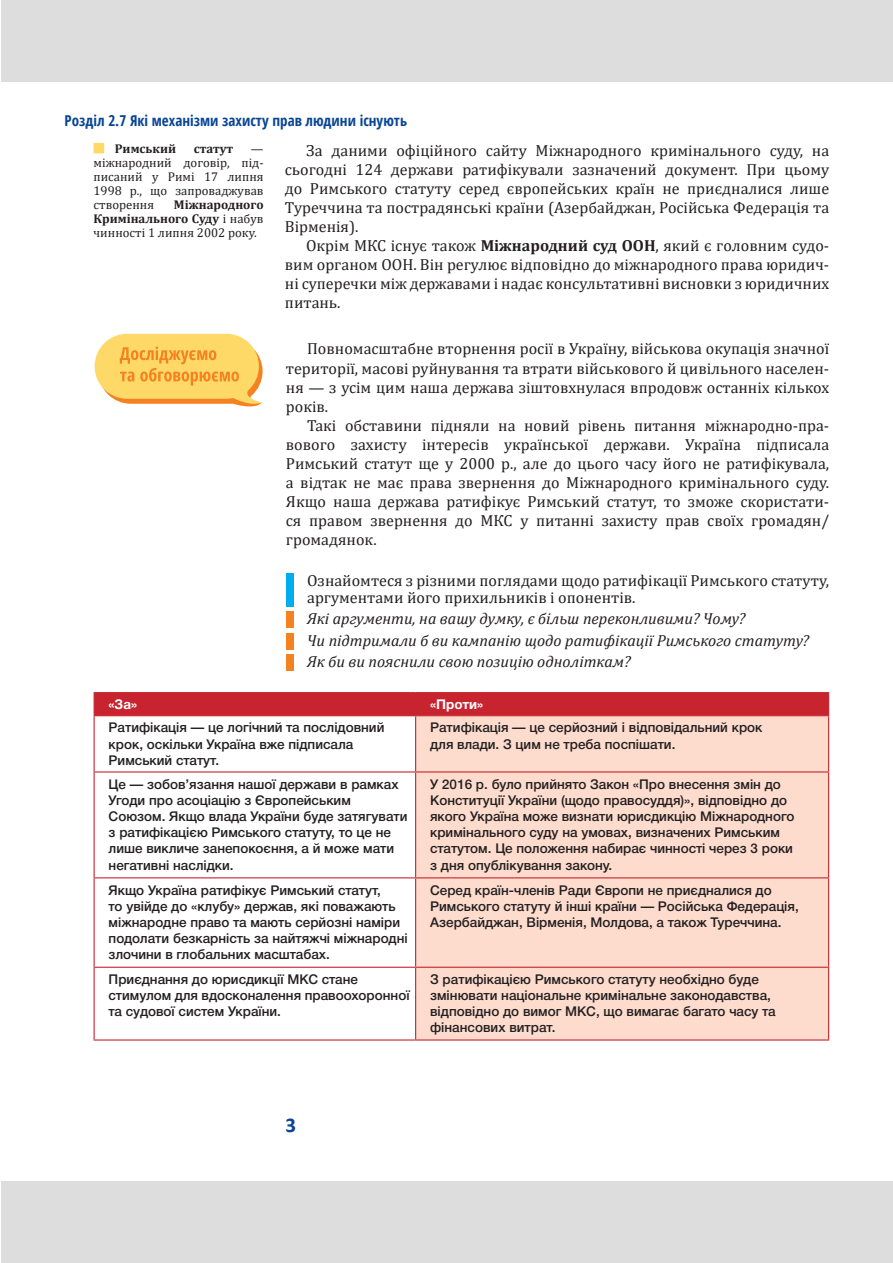
<style>
.page{position:relative;width:893px;height:1263px;background:#fff}
.page>*{position:absolute;margin:0;border:0;box-sizing:border-box;transform-origin:0 0}
.t1{font:700 21px "Calibri";color:#094594}
.БОДІ_в_ТАБЛ{font:16.05px/19px "Cambria";color:#231f20;text-align:justify}
.Body_text{font:16.05px/19px "Cambria";color:#231f20;text-align:justify}
.питання_в_табл_2{font:italic 16.05px "Cambria";color:#231f20}
.завдання_в_табл{font:16.05px/17.2px "Cambria";color:#231f20}
.t2{font:700 condensed 15px "Open Sans";color:#094594}
.Термін_в_таблиці{font:13.5px/16.2px "Helvetica 6 Medium";color:#231f20}
.Термін_в_таблиці-2{font:13.5px "Helvetica 7 Bold";color:#fff}
.Т_Е_Р_М_І_Н_на_П_О_Л{font:12.75px/14px "Cambria";color:#231f20;text-align:justify}
.Т_Е_Р_М_І_Н_на_П_О_Л-2{font:700 12.75px/14px "Cambria";color:#231f20;text-align:justify}
.s1{font-weight:400}
.s2{font-weight:700}
</style>
<div class="page">
<div style="left:1px;top:0;width:892px;height:82px;background:#ddddde"></div>
<div style="left:1px;top:1181px;width:892px;height:81px;background:#ddddde"></div>
<div style="left:286px;top:573px;width:7px;height:33px;background:#00aeef"></div>
<div style="left:286px;top:612px;width:7px;height:16px;background:#f58220"></div>
<div style="left:286px;top:633px;width:7px;height:16px;background:#f58220"></div>
<div style="left:286px;top:655px;width:7px;height:16px;background:#f58220"></div>
<div style="left:416px;top:716px;width:412px;height:323px;background:#fddcce"></div>
<hr style="left:94px;top:692px;width:322px;height:1px;background:#c82430">
<hr style="left:416px;top:692px;width:413px;height:1px;background:#c82430">
<div style="left:94px;top:693px;width:735px;height:22px;background:#c82430"></div>
<hr style="left:94px;top:715px;width:322px;height:1px;background:#c82430">
<hr style="left:94px;top:716px;width:1px;height:55px;background:#c82430">
<hr style="left:416px;top:715px;width:413px;height:1px;background:#c82430">
<hr style="left:415px;top:716px;width:1px;height:55px;background:#c82430">
<hr style="left:828px;top:716px;width:1px;height:55px;background:#c82430">
<hr style="left:94px;top:771px;width:322px;height:1px;background:#c82430">
<hr style="left:94px;top:772px;width:1px;height:105px;background:#c82430">
<hr style="left:416px;top:771px;width:413px;height:1px;background:#c82430">
<hr style="left:415px;top:772px;width:1px;height:105px;background:#c82430">
<hr style="left:828px;top:772px;width:1px;height:105px;background:#c82430">
<hr style="left:94px;top:877px;width:322px;height:1px;background:#c82430">
<hr style="left:94px;top:878px;width:1px;height:89px;background:#c82430">
<hr style="left:416px;top:877px;width:413px;height:1px;background:#c82430">
<hr style="left:415px;top:878px;width:1px;height:89px;background:#c82430">
<hr style="left:828px;top:878px;width:1px;height:89px;background:#c82430">
<hr style="left:94px;top:967px;width:322px;height:1px;background:#c82430">
<hr style="left:94px;top:968px;width:1px;height:71px;background:#c82430">
<hr style="left:416px;top:967px;width:413px;height:1px;background:#c82430">
<hr style="left:415px;top:968px;width:1px;height:71px;background:#c82430">
<hr style="left:828px;top:968px;width:1px;height:71px;background:#c82430">
<hr style="left:94px;top:1039px;width:322px;height:1px;background:#c82430">
<hr style="left:416px;top:1039px;width:413px;height:1px;background:#c82430">
<div style="left:94px;top:143px;width:10px;height:10px;background:#fed965"></div>
<svg style="left:95px;top:334px;width:168px;height:73px;background:#fcce6d"></svg>
<p class="t2" style="left:65px;top:110px;width:344px">Розділ 2.7 Які механізми захисту прав людини існують</p>
<p class="Т_Е_Р_М_І_Н_на_П_О_Л-2" style="left:115px;top:142px;width:63px">Римський</p>
<p class="Т_Е_Р_М_І_Н_на_П_О_Л-2" style="left:194px;top:142px;width:41px">статут</p>
<p class="Т_Е_Р_М_І_Н_на_П_О_Л" style="left:94px;top:142px;width:172px;text-indent:157px">— міжнародний договір, під&shy;писаний у Римі 17 липня 1998 р., що запроваджував створення</p>
<p class="Т_Е_Р_М_І_Н_на_П_О_Л-2" style="left:94px;top:197px;width:172px;text-indent:80px">Міжнародного Кримінального Суду <span class="s1">і набув чинності 1 липня 2002 року.</span></p>
<p class="Body_text" style="left:285px;top:141px;width:546px;text-indent:21px">За даними офіційного сайту Міжнародного кримінального суду, на сьогодні 124 держави ратифікували зазначений документ. При цьому до Римського статуту серед європейських країн не приєдналися лише Туреччина та пострадянські країни (Азербайджан, Російська Федерація та Вірменія).</p>
<p class="Body_text" style="left:285px;top:236px;width:546px;text-indent:21px">Окрім МКС існує також <span class="s2">Міжнародний суд ООН</span>, який є головним судо&shy;вим органом ООН. Він регулює відповідно до міжнародного права юридич&shy;ні суперечки між державами і надає консультативні висновки з юридичних питань.</p>
<p class="БОДІ_в_ТАБЛ" style="left:286px;top:339px;width:545px;text-indent:21px">Повномасштабне вторнення росії в Україну, військова окупація значної території, масові руйнування та втрати військового й цивільного населен&shy;ня — з усім цим наша держава зіштовхнулася впродовж останніх кількох років.</p>
<p class="БОДІ_в_ТАБЛ" style="left:286px;top:416px;width:545px;text-indent:21px">Такі обставини підняли на новий рівень питання міжнародно-пра&shy;вового захисту інтересів української держави. Україна підписала Римський статут ще у 2000 р., але до цього часу його не ратифікувала, а відтак не має права звернення до Міжнародного кримінального суду.<br>Якщо наша держава ратифікує Римський статут, то зможе скористати&shy;ся правом звернення до МКС у питанні захисту прав своїх громадян/ громадянок.</p>
<p class="завдання_в_табл" style="left:307px;top:571px;width:524px">Ознайомтеся з різними поглядами щодо ратифікації Римського статуту, аргументами його прихильників і опонентів.</p>
<p class="питання_в_табл_2" style="left:307px;top:607px;width:440px">Які аргументи, на вашу думку, є більш переконливими? Чому?</p>
<p class="питання_в_табл_2" style="left:307px;top:629px;width:503px">Чи підтримали б ви кампанію щодо ратифікації Римського статуту?</p>
<p class="питання_в_табл_2" style="left:307px;top:650px;width:325px">Як би ви пояснили свою позицію одноліткам?</p>
<p class="Термін_в_таблиці-2" style="left:109px;top:697px;width:30px">«За»</p>
<p class="Термін_в_таблиці-2" style="left:430px;top:697px;width:55px">«Проти»</p>
<p class="Термін_в_таблиці" style="left:109px;top:720px;width:277px">Ратифікація — це логічний та послідовний крок, оскільки Україна вже підписала<br>Римський статут.</p>
<p class="Термін_в_таблиці" style="left:430px;top:720px;width:334px">Ратифікація — це серйозний і відповідальний крок для влади. З цим не треба поспішати.</p>
<p class="Термін_в_таблиці" style="left:109px;top:776px;width:300px">Це — зобов’язання нашої держави в рамках Угоди про асоціацію з Європейським Союзом. Якщо влада України буде затягувати з ратифікацією Римського статуту, то це не лише викличе занепокоєння, а й може мати негативні наслідки.</p>
<p class="Термін_в_таблиці" style="left:430px;top:776px;width:366px">У 2016 р. було прийнято Закон «Про внесення змін до Конституції України (щодо правосуддя)», відповідно до якого Україна може визнати юрисдикцію Міжнародного кримінального суду на умовах, визначених Римським статутом. Це положення набирає чинності через 3 роки з дня опублікування закону.</p>
<p class="Термін_в_таблиці" style="left:109px;top:882px;width:301px">Якщо Україна ратифікує Римський статут,<br>то увійде до «клубу» держав, які поважають міжнародне право та мають серйозні наміри подолати безкарність за найтяжчі міжнародні злочини в глобальних масштабах.</p>
<p class="Термін_в_таблиці" style="left:430px;top:882px;width:370px">Серед країн-членів Ради Європи не приєдналися до<br>Римського статуту й інші країни — Російська Федерація,<br>Азербайджан, Вірменія, Молдова, а також Туреччина.</p>
<p class="Термін_в_таблиці" style="left:109px;top:971px;width:302px">Приєднання до юрисдикції МКС стане стимулом для вдосконалення правоохоронної та судової систем України.</p>
<p class="Термін_в_таблиці" style="left:430px;top:971px;width:347px">З ратифікацією Римського статуту необхідно буде змінювати національне кримінальне законодавства, відповідно до вимог МКС, що вимагає багато часу та фінансових витрат.</p>
<h1 class="t1" style="left:286px;top:1110px;width:12px">3</h1>
</div>
